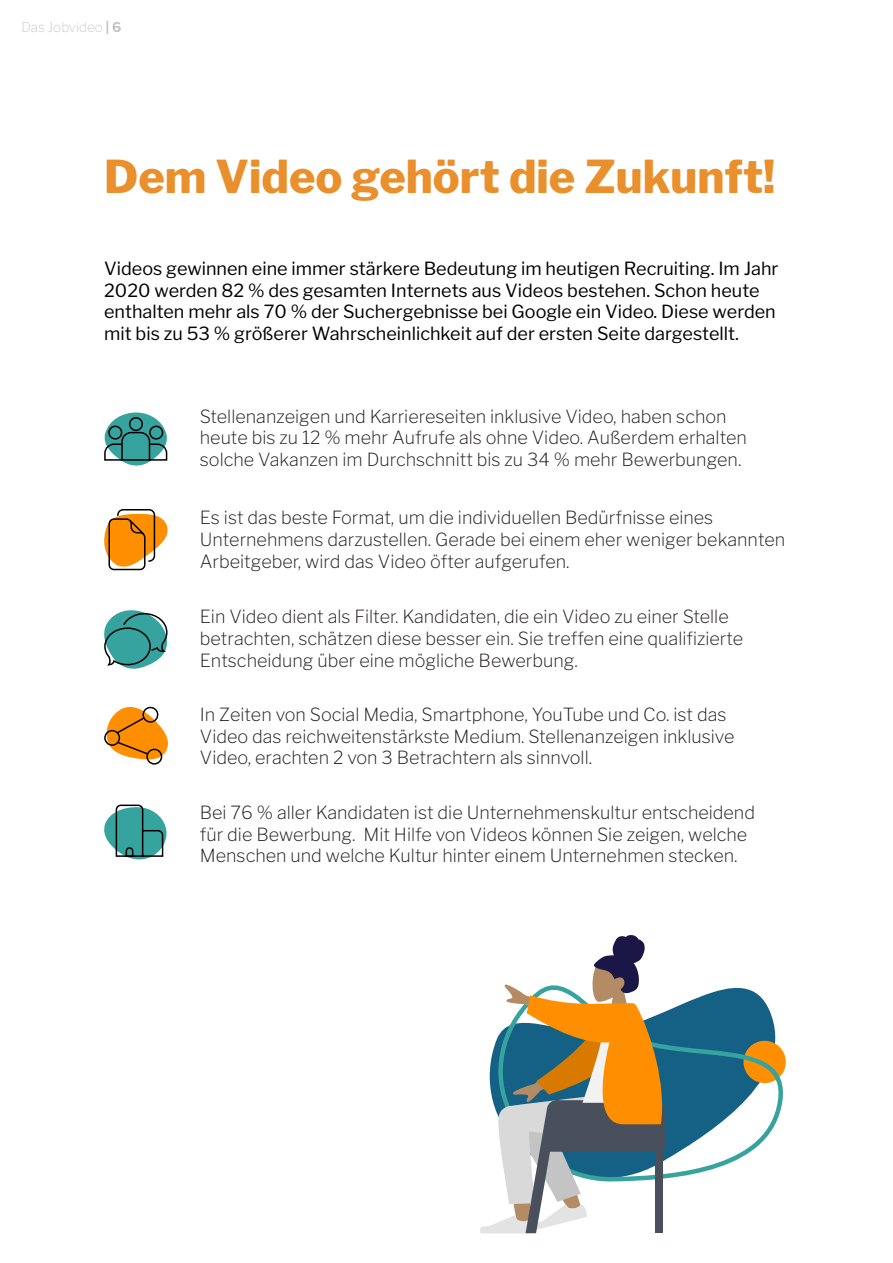
<style>
.page{position:relative;width:893px;height:1263px;background:#fff}
.page>*{position:absolute;margin:0;border:0;box-sizing:border-box;transform-origin:0 0}
.t1{font:800 45px "Libre Franklin";color:#e98f2c}
.t2{font:200 18px/21.6px "Libre Franklin";color:#231f20}
.t3{font:18px/21.6px "Libre Franklin";color:#000}
.t4{font:100 13.5px "Libre Franklin";color:#c3c3c3}
.s1{font-weight:700}
</style>
<div class="page">
<svg style="left:104px;top:509px;width:64px;height:62px"></svg>
<svg style="left:104px;top:412px;width:64px;height:54px"></svg>
<svg style="left:104px;top:610px;width:64px;height:59px"></svg>
<svg style="left:104px;top:706px;width:64px;height:59px"></svg>
<svg style="left:104px;top:804px;width:63px;height:56px"></svg>
<svg style="left:667px;top:987px;width:119px;height:192px"></svg>
<svg style="left:480px;top:935px;width:187px;height:299px"></svg>
<p class="t4" style="left:21px;top:19px;width:101px">Das Jobvideo <span class="s1">| 6</span></p>
<p class="t1" style="left:104px;top:150px;width:673px">Dem Video gehört die Zukunft!</p>
<p class="t3" style="left:104px;top:258px;width:676px">Videos gewinnen eine immer stärkere Bedeutung im heutigen Recruiting. Im Jahr 2020 werden 82 % des gesamten Internets aus Videos bestehen. Schon heute enthalten mehr als 70 % der Suchergebnisse bei Google ein Video. Diese werden mit bis zu 53 % größerer Wahrscheinlichkeit auf der ersten Seite dargestellt.</p>
<p class="t2" style="left:200px;top:405px;width:528px">Stellenanzeigen und Karriereseiten inklusive Video, haben schon</p>
<p class="t2" style="left:200px;top:427px;width:548px">heute bis zu 12 % mehr Aufrufe als ohne Video. Außerdem erhalten</p>
<p class="t2" style="left:200px;top:448px;width:543px">solche Vakanzen im Durchschnitt bis zu 34 % mehr Bewerbungen.</p>
<p class="t2" style="left:200px;top:507px;width:515px">Es ist das beste Format, um die individuellen Bedürfnisse eines</p>
<p class="t2" style="left:200px;top:529px;width:587px">Unternehmens darzustellen. Gerade bei einem eher weniger bekannten<br>Arbeitgeber, wird das Video öfter aufgerufen.</p>
<p class="t2" style="left:200px;top:606px;width:530px">Ein Video dient als Filter. Kandidaten, die ein Video zu einer Stelle</p>
<p class="t2" style="left:200px;top:627px;width:545px">betrachten, schätzen diese besser ein. Sie treffen eine qualifizierte</p>
<p class="t2" style="left:200px;top:649px;width:379px">Entscheidung über eine mögliche Bewerbung.</p>
<p class="t2" style="left:200px;top:704px;width:528px">In Zeiten von Social Media, Smartphone, YouTube und Co. ist das</p>
<p class="t2" style="left:200px;top:725px;width:536px">Video das reichweitenstärkste Medium. Stellenanzeigen inklusive</p>
<p class="t2" style="left:200px;top:747px;width:394px">Video, erachten 2 von 3 Betrachtern als sinnvoll.</p>
<p class="t2" style="left:200px;top:801px;width:557px">Bei 76 % aller Kandidaten ist die Unternehmenskultur entscheidend</p>
<p class="t2" style="left:200px;top:823px;width:549px">für die Bewerbung. Mit Hilfe von Videos können Sie zeigen, welche</p>
<p class="t2" style="left:200px;top:845px;width:539px">Menschen und welche Kultur hinter einem Unternehmen stecken.</p>
</div>
